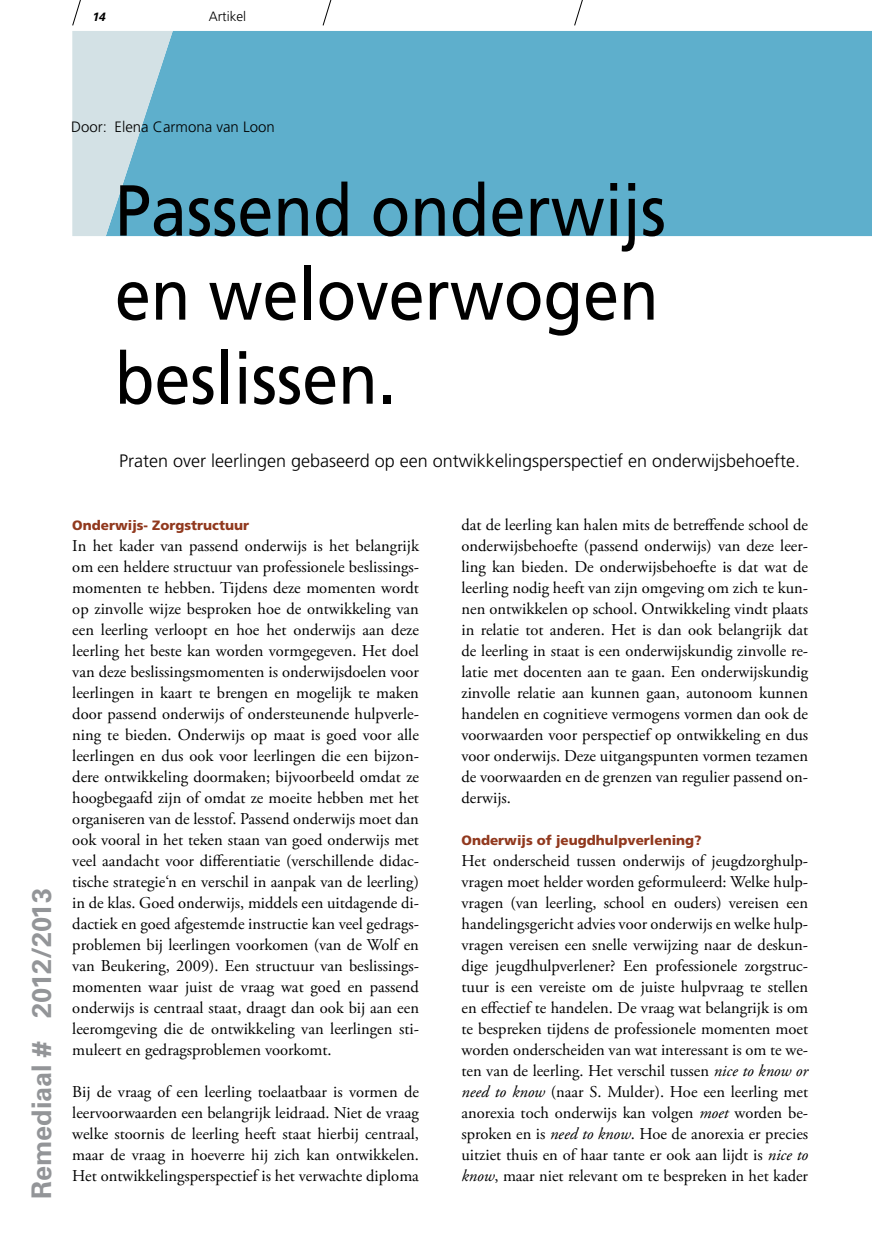
<style>
.page{position:relative;width:872px;height:1242px;background:#fff}
.page>*{position:absolute;margin:0;border:0;box-sizing:border-box;transform-origin:0 0}
.t1{font:72px/84px "Frutiger LT Std";color:#000;text-align:justify;scale:.9 1}
.t2{font:700 27px "Univers LT Std";color:#939598}
.t3{font:300 18px "Frutiger LT Std";color:#000}
.t4{font:16.5px/21px "Adobe Garamond Pro";color:#000;text-align:justify}
.t5{font:300 15px "Frutiger LT Std";color:#000}
.t6{font:900 13.5px "Frutiger LT Std";color:#91391e}
.t7{font:300 13.5px "Frutiger LT Std";color:#000}
.t8{font:italic 700 12px "Univers LT Std";color:#000}
.s1{font-style:italic}
</style>
<div class="page">
<div style="left:173px;top:31px;width:699px;height:205px;background:#5eafcc"></div>
<svg style="left:574px;top:0;width:9px;height:26px"></svg>
<svg style="left:322px;top:0;width:10px;height:26px"></svg>
<svg style="left:72px;top:0;width:101px;height:236px;background:#b6d6e1"></svg>
<p class="t8" style="left:92px;top:10px;width:15px">14</p>
<p class="t7" style="left:209px;top:9px;width:39px">Artikel</p>
<h2 class="t2" style="left:26px;top:1199px;width:312px;rotate:-90deg">Remediaal # 2012/2013</h2>
<p class="t5" style="left:71px;top:118px;width:205px">Door: Elena Carmona van Loon</p>
<h1 class="t1" style="left:115px;top:169px;width:614px">Passend onderwijs en weloverwogen beslissen.</h1>
<p class="t3" style="left:119px;top:450px;width:682px">Praten over leerlingen gebaseerd op een ontwikkelingsperspectief en onderwijsbehoefte.</p>
<p class="t6" style="left:72px;top:517px;width:178px">Onderwijs- Zorgstructuur</p>
<p class="t4" style="left:72px;top:535px;width:348px">In het kader van passend onderwijs is het belangrijk om een heldere structuur van professionele beslissings&shy;momenten te hebben. Tijdens deze momenten wordt op zinvolle wijze besproken hoe de ontwikkeling van een leerling verloopt en hoe het onderwijs aan deze leerling het beste kan worden vormgegeven. Het doel van deze beslissingsmomenten is onderwijsdoelen voor leerlingen in kaart te brengen en mogelijk te maken door passend onderwijs of ondersteunende hulpverle&shy;ning te bieden. Onderwijs op maat is goed voor alle leerlingen en dus ook voor leerlingen die een bijzon&shy;dere ontwikkeling doormaken; bijvoorbeeld omdat ze hoogbegaafd zijn of omdat ze moeite hebben met het organiseren van de lesstof. Passend onderwijs moet dan ook vooral in het teken staan van goed onderwijs met veel aandacht voor differentiatie (verschillende didac&shy;tische strategie‘n en verschil in aanpak van de leerling) in de klas. Goed onderwijs, middels een uitdagende di&shy;dactiek en goed afgestemde instructie kan veel gedrags&shy;problemen bij leerlingen voorkomen (van de Wolf en van Beukering, 2009). Een structuur van beslissings&shy;momenten waar juist de vraag wat goed en passend onderwijs is centraal staat, draagt dan ook bij aan een leeromgeving die de ontwikkeling van leerlingen sti&shy;muleert en gedragsproblemen voorkomt.</p>
<p class="t4" style="left:72px;top:1081px;width:348px">Bij de vraag of een leerling toelaatbaar is vormen de leervoorwaarden een belangrijk leidraad. Niet de vraag welke stoornis de leerling heeft staat hierbij centraal, maar de vraag in hoeverre hij zich kan ontwikkelen.<br>Het ontwikkelingsperspectief is het verwachte diploma</p>
<p class="t4" style="left:461px;top:514px;width:348px">dat de leerling kan halen mits de betreffende school de onderwijsbehoefte (passend onderwijs) van deze leer&shy;ling kan bieden. De onderwijsbehoefte is dat wat de leerling nodig heeft van zijn omgeving om zich te kun&shy;nen ontwikkelen op school. Ontwikkeling vindt plaats in relatie tot anderen. Het is dan ook belangrijk dat de leerling in staat is een onderwijskundig zinvolle re&shy;latie met docenten aan te gaan. Een onderwijskundig zinvolle relatie aan kunnen gaan, autonoom kunnen handelen en cognitieve vermogens vormen dan ook de voorwaarden voor perspectief op ontwikkeling en dus voor onderwijs. Deze uitgangspunten vormen tezamen de voorwaarden en de grenzen van regulier passend on&shy;derwijs.</p>
<p class="t6" style="left:461px;top:832px;width:242px">Onderwijs of jeugdhulpverlening?</p>
<p class="t4" style="left:461px;top:850px;width:348px">Het onderscheid tussen onderwijs of jeugdzorghulp&shy;vragen moet helder worden geformuleerd: Welke hulp&shy;vragen (van leerling, school en ouders) vereisen een handelingsgericht advies voor onderwijs en welke hulp&shy;vragen vereisen een snelle verwijzing naar de deskun&shy;dige jeugdhulpverlener? Een professionele zorgstruc&shy;tuur is een vereiste om de juiste hulpvraag te stellen en effectief te handelen. De vraag wat belangrijk is om te bespreken tijdens de professionele momenten moet worden onderscheiden van wat interessant is om te we&shy;ten van de leerling. Het verschil tussen <span class="s1">nice to know or need to know</span> (naar S. Mulder). Hoe een leerling met anorexia toch onderwijs kan volgen <span class="s1">moet</span> worden be&shy;sproken en is <span class="s1">need to know</span>. Hoe de anorexia er precies uitziet thuis en of haar tante er ook aan lijdt is <span class="s1">nice to know</span>, maar niet relevant om te bespreken in het kader</p>
</div>
